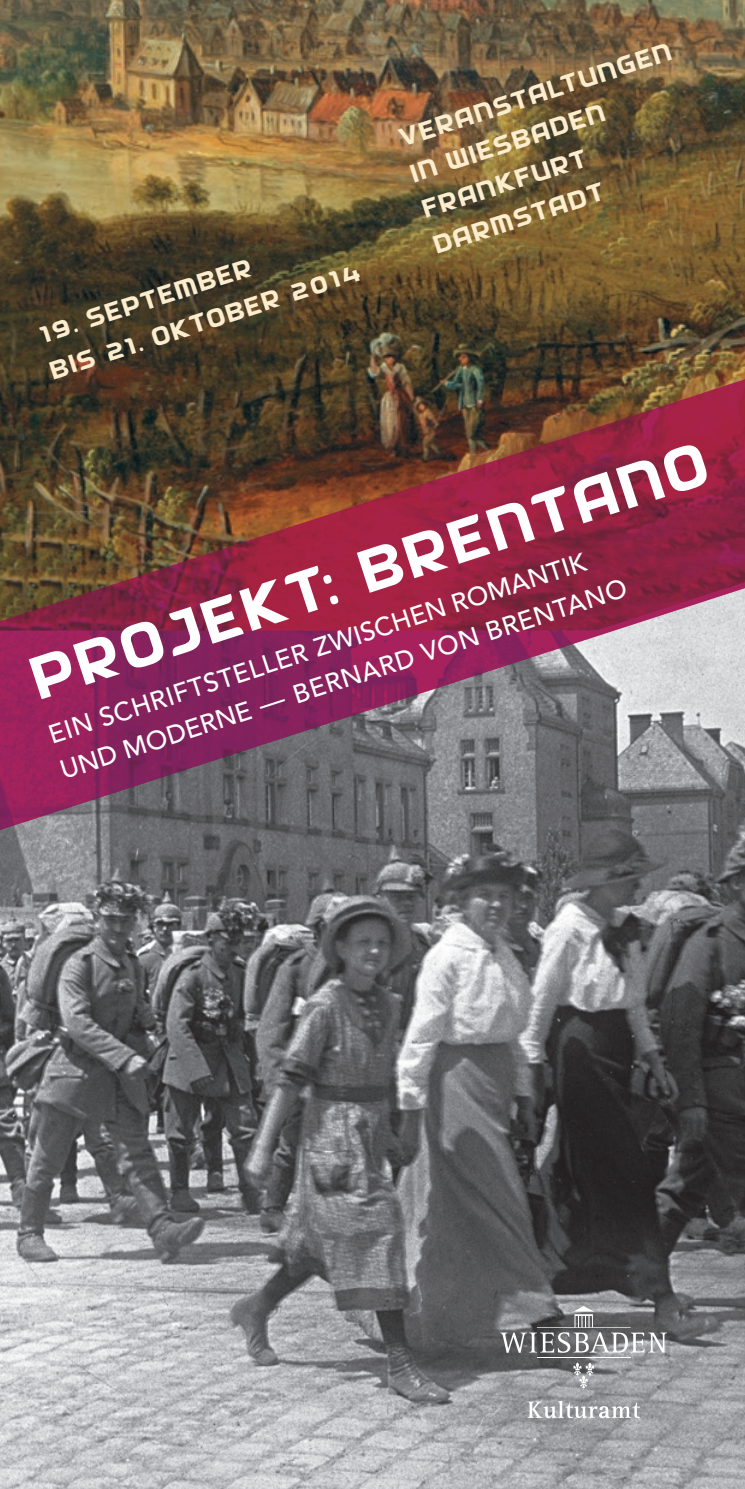
<style>
.page{position:relative;width:745px;height:1489px;background:#fff}
.page>*{position:absolute;margin:0;border:0;box-sizing:border-box;transform-origin:0 0}
.t1{font:800 60px "SF Hypocrisy";color:#fff;scale:.91 1}
.t2{font:500 26px/37.5px "Avenir";color:#fff}
.t3{font:800 25.25px/37.5px "SF Hypocrisy";color:#fbedce;scale:.91 1}
</style>
<div class="page">
<img style="left:0;top:911px;width:744px;height:577px">
<img style="left:0;top:0;width:744px;height:259px">
<svg style="left:0;top:259px;width:744px;height:35px;background:#5c4a2a"></svg>
<svg style="left:0;top:294px;width:744px;height:617px;background:#754951"></svg>
<hr style="left:536px;top:1357px;width:94px;height:1px;background:#fff">
<svg style="left:500px;top:1305px;width:166px;height:47px;background:#818284"></svg>
<svg style="left:572px;top:1362px;width:22px;height:26px"></svg>
<svg style="left:527px;top:1400px;width:112px;height:17px"></svg>
<p class="t3" style="left:33px;top:317px;width:360px;rotate:-18deg">19. SEPTEMBER<br>BIS 21. OKTOBER 2014</p>
<p class="t3" style="left:393px;top:120px;width:315px;rotate:-18deg">VERANSTALTUNGEN<br>IN WIESBADEN<br>FRANKFURT<br>DARMSTADT</p>
<h1 class="t1" style="left:20px;top:646px;width:782px;rotate:-18deg">PROJEKT: BRENTANO</h1>
<p class="t2" style="left:44px;top:717px;width:595px;rotate:-18deg">EIN SCHRIFTSTELLER ZWISCHEN ROMANTIK<br>UND MODERNE — BERNARD VON BRENTANO</p>
</div>
